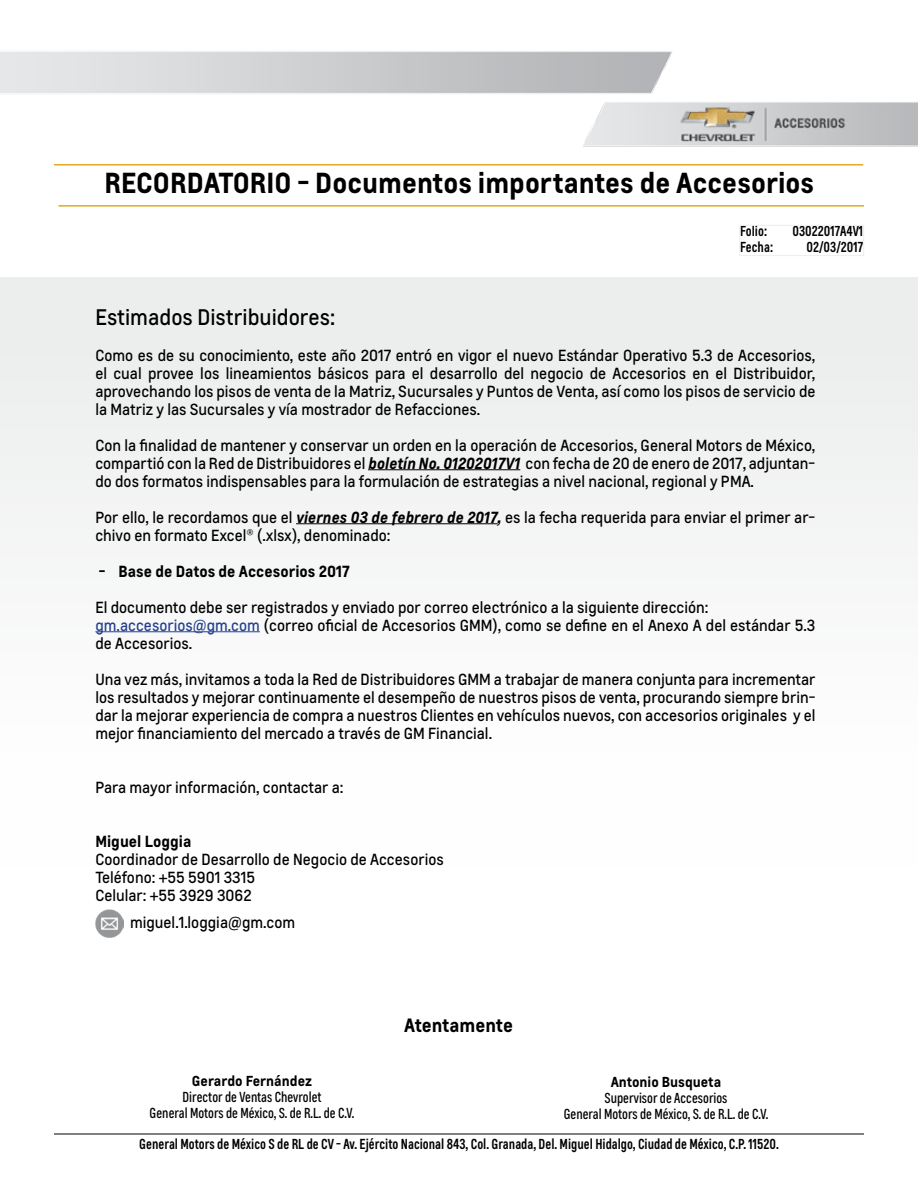
<style>
.page{position:relative;width:918px;height:1188px;background:#fff}
.page>*{position:absolute;margin:0;border:0;box-sizing:border-box;transform-origin:0 0}
.t1{font:700 27px "Louis";color:#000}
.t2{font:21px "Louis";color:#000}
.t3{font:700 18px "Louis";color:#000}
.t4{font:15px/18px "Louis";color:#000;text-align:justify}
.t5{font:700 15px "Louis";color:#000}
.t6{font:600 condensed 13.5px "Louis";color:#000}
.t7{font:condensed 13.5px/16.2px "Louis";color:#000;text-align:center}
.t8{font:700 13.5px "Louis";color:#000}
.s1{font-weight:700;font-style:italic}
.s2{color:#25408f}
</style>
<div class="page">
<img style="left:0;top:51px;width:918px;height:1083px">
<hr style="left:54px;top:1134px;width:810px;height:1px;background:#000">
<div style="left:0;top:277px;width:918px;height:588px;background:#f6f6f6"></div>
<hr style="left:54px;top:164px;width:809px;height:2px;background:#e3a824">
<hr style="left:58px;top:205px;width:806px;height:2px;background:#e3a824">
<div style="left:739px;top:225px;width:125px;height:31px;border:1px solid #eceded"></div>
<hr style="left:368px;top:469px;width:152px;height:1px;background:#000">
<hr style="left:296px;top:523px;width:202px;height:1px;background:#000">
<hr style="left:95px;top:631px;width:165px;height:1px;background:#25408f">
<img style="left:95px;top:910px;width:28px;height:28px">
<h1 class="t1" style="left:104px;top:165px;width:711px">RECORDATORIO - Documentos importantes de Accesorios</h1>
<p class="t6" style="left:740px;top:222px;width:28px">Folio:</p>
<p class="t6" style="left:793px;top:222px;width:72px">03022017A4V1</p>
<p class="t6" style="left:740px;top:238px;width:35px">Fecha:</p>
<p class="t6" style="left:807px;top:238px;width:58px">02/03/2017</p>
<h2 class="t2" style="left:95px;top:303px;width:241px">Estimados Distribuidores:</h2>
<p class="t4" style="left:95px;top:346px;width:722px">Como es de su conocimiento, este año 2017 entró en vigor el nuevo Estándar Operativo 5.3 de Accesorios, el cual provee los lineamientos básicos para el desarrollo del negocio de Accesorios en el Distribuidor, aprovechando los pisos de venta de la Matriz, Sucursales y Puntos de Venta, así como los pisos de servicio de la Matriz y las Sucursales y vía mostrador de Refacciones.</p>
<p class="t4" style="left:95px;top:436px;width:721px">Con la finalidad de mantener y conservar un orden en la operación de Accesorios, General Motors de México, compartió con la Red de Distribuidores el <span class="s1">boletín No. 01202017V1</span> con fecha de 20 de enero de 2017, adjuntan&shy;do dos formatos indispensables para la formulación de estrategias a nivel nacional, regional y PMA.</p>
<p class="t4" style="left:95px;top:508px;width:721px">Por ello, le recordamos que el <span class="s1">viernes 03 de febrero de 2017,</span> es la fecha requerida para enviar el primer ar&shy;chivo en formato Excel® (.xlsx), denominado:</p>
<p class="t5" style="left:99px;top:561px;width:253px">- Base de Datos de Accesorios 2017</p>
<p class="t4" style="left:95px;top:598px;width:721px;text-align:left">El documento debe ser registrados y enviado por correo electrónico a la siguiente dirección: <span class="s2">gm.accesorios@gm.com</span> (correo oficial de Accesorios GMM), como se define en el Anexo A del estándar 5.3 de Accesorios.</p>
<p class="t4" style="left:95px;top:670px;width:722px">Una vez más, invitamos a toda la Red de Distribuidores GMM a trabajar de manera conjunta para incrementar los resultados y mejorar continuamente el desempeño de nuestros pisos de venta, procurando siempre brin&shy;dar la mejorar experiencia de compra a nuestros Clientes en vehículos nuevos, con accesorios originales y el mejor financiamiento del mercado a través de GM Financial.</p>
<p class="t4" style="left:95px;top:778px;width:250px">Para mayor información, contactar a:</p>
<p class="t5" style="left:95px;top:831px;width:97px">Miguel Loggia</p>
<p class="t4" style="left:95px;top:850px;width:350px;text-align:left">Coordinador de Desarrollo de Negocio de Accesorios<br>Teléfono: +55 5901 3315<br>Celular: +55 3929 3062</p>
<p class="t4" style="left:130px;top:913px;width:167px">miguel.1.loggia@gm.com</p>
<p class="t8" style="left:192px;top:1072px;width:122px">Gerardo Fernández</p>
<p class="t7" style="left:150px;top:1089px;width:206px">Director de Ventas Chevrolet<br>General Motors de México, S. de R.L. de C.V.</p>
<p class="t3" style="left:404px;top:1014px;width:110px">Atentamente</p>
<p class="t8" style="left:611px;top:1072px;width:112px">Antonio Busqueta</p>
<p class="t7" style="left:564px;top:1090px;width:206px">Supervisor de Accesorios<br>General Motors de México, S. de R.L. de C.V.</p>
<p class="t6" style="left:139px;top:1135px;width:641px">General Motors de México S de RL de CV - Av. Ejército Nacional 843, Col. Granada, Del. Miguel Hidalgo, Ciudad de México, C.P. 11520.</p>
</div>
